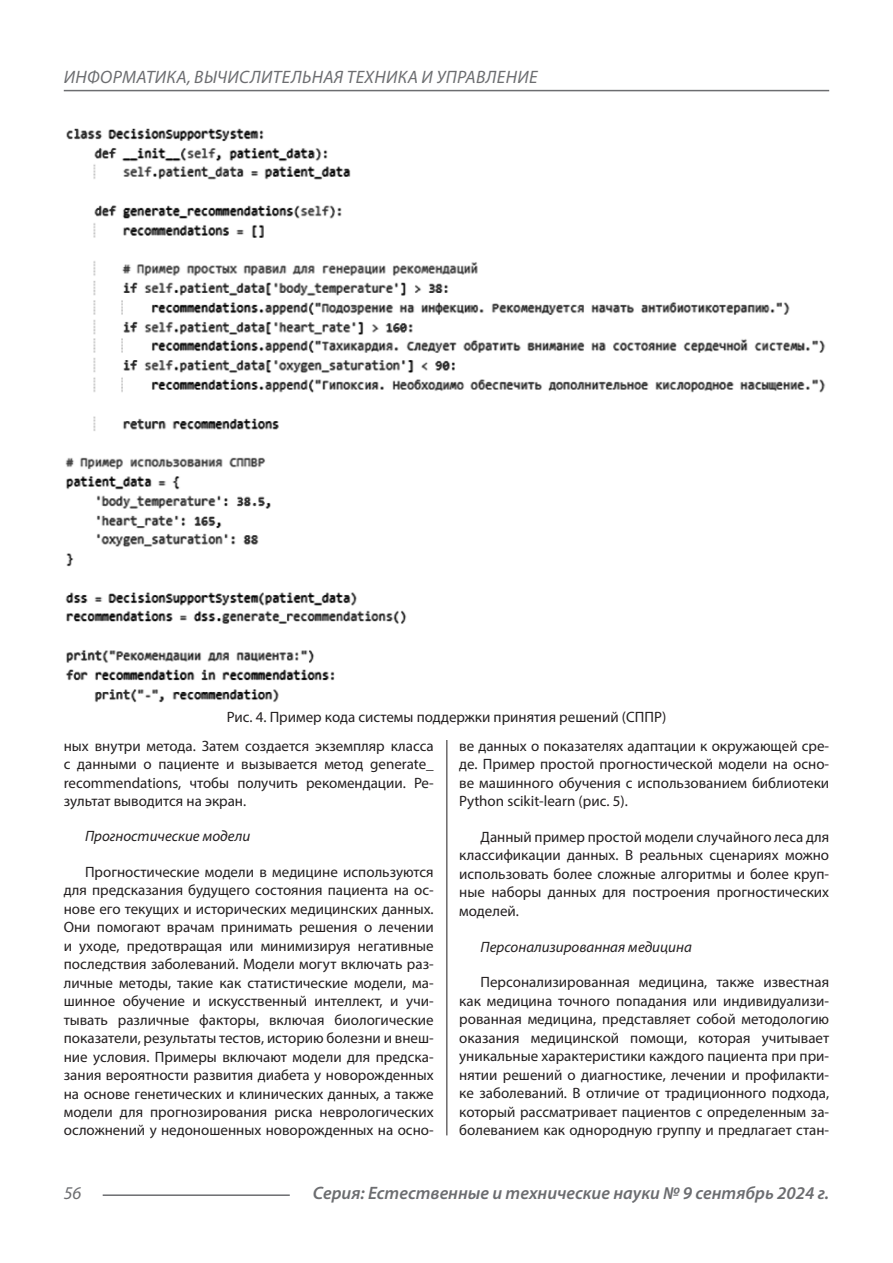
<style>
.page{position:relative;width:893px;height:1263px;background:#fff}
.page>*{position:absolute;margin:0;border:0;box-sizing:border-box;transform-origin:0 0}
.t1{font:italic 600 18px "Myriad Pro";color:#6c6d70}
.t2{font:italic 18px "Myriad Pro";letter-spacing:.02em;color:#6c6d70}
.Статья_текст{font:15px/18.5px "Myriad Pro";color:#231f20;text-align:justify}
.Статья_текст-2{font:italic 15px "Myriad Pro";color:#231f20}
</style>
<div class="page">
<hr style="left:446px;top:128px;width:1px;height:1007px;background:#231f20">
<hr style="left:103px;top:1194px;width:187px;height:2px;background:#6c6d70">
<hr style="left:64px;top:90px;width:765px;height:1px;background:#6c6d70">
<div style="left:443px;top:722px;width:9px;height:18px;background:#fff"></div>
<img style="left:65px;top:128px;width:760px;height:576px">
<p class="t2" style="left:64px;top:66px;width:475px">ИНФОРМАТИКА, ВЫЧИСЛИТЕЛЬНАЯ ТЕХНИКА И УПРАВЛЕНИЕ</p>
<p class="Статья_текст" style="left:227px;top:708px;width:441px">Рис. 4. Пример кода системы поддержки принятия решений (СППР)</p>
<p class="Статья_текст" style="left:64px;top:736px;width:371px">ных внутри метода. Затем создается экземпляр класса с данными о пациенте и вызывается метод generate_ recommendations, чтобы получить рекомендации. Ре&shy;зультат выводится на экран.</p>
<p class="Статья_текст-2" style="left:85px;top:827px;width:167px">Прогностические модели</p>
<p class="Статья_текст" style="left:64px;top:862px;width:371px;text-indent:21px">Прогностические модели в медицине используются для предсказания будущего состояния пациента на ос&shy;нове его текущих и исторических медицинских данных.<br>Они помогают врачам принимать решения о лечении и уходе, предотвращая или минимизируя негативные последствия заболеваний. Модели могут включать раз&shy;личные методы, такие как статистические модели, ма&shy;шинное обучение и искусственный интеллект, и учи&shy;тывать различные факторы, включая биологические показатели, результаты тестов, историю болезни и внеш&shy;ние условия. Примеры включают модели для предска&shy;зания вероятности развития диабета у новорожденных на основе генетических и клинических данных, а также модели для прогнозирования риска неврологических осложнений у недоношенных новорожденных на осно-</p>
<p class="Статья_текст" style="left:459px;top:736px;width:371px">ве данных о показателях адаптации к окружающей сре&shy;де. Пример простой прогностической модели на осно&shy;ве машинного обучения с использованием библиотеки Python scikit-learn (рис. 5).</p>
<p class="Статья_текст" style="left:459px;top:827px;width:371px;text-indent:21px">Данный пример простой модели случайного леса для классификации данных. В реальных сценариях можно использовать более сложные алгоритмы и более круп&shy;ные наборы данных для построения прогностических моделей.</p>
<p class="Статья_текст-2" style="left:480px;top:937px;width:213px">Персонализированная медицина</p>
<p class="Статья_текст" style="left:459px;top:972px;width:371px;text-indent:21px">Персонализированная медицина, также известная как медицина точного попадания или индивидуализи&shy;рованная медицина, представляет собой методологию оказания медицинской помощи, которая учитывает уникальные характеристики каждого пациента при при&shy;нятии решений о диагностике, лечении и профилакти&shy;ке заболеваний. В отличие от традиционного подхода, который рассматривает пациентов с определенным за&shy;болеванием как однородную группу и предлагает стан-</p>
<p class="t2" style="left:64px;top:1182px;width:19px">56</p>
<p class="t1" style="left:313px;top:1182px;width:518px">Серия: Естественные и технические науки № 9 сентябрь 2024 г.</p>
</div>
